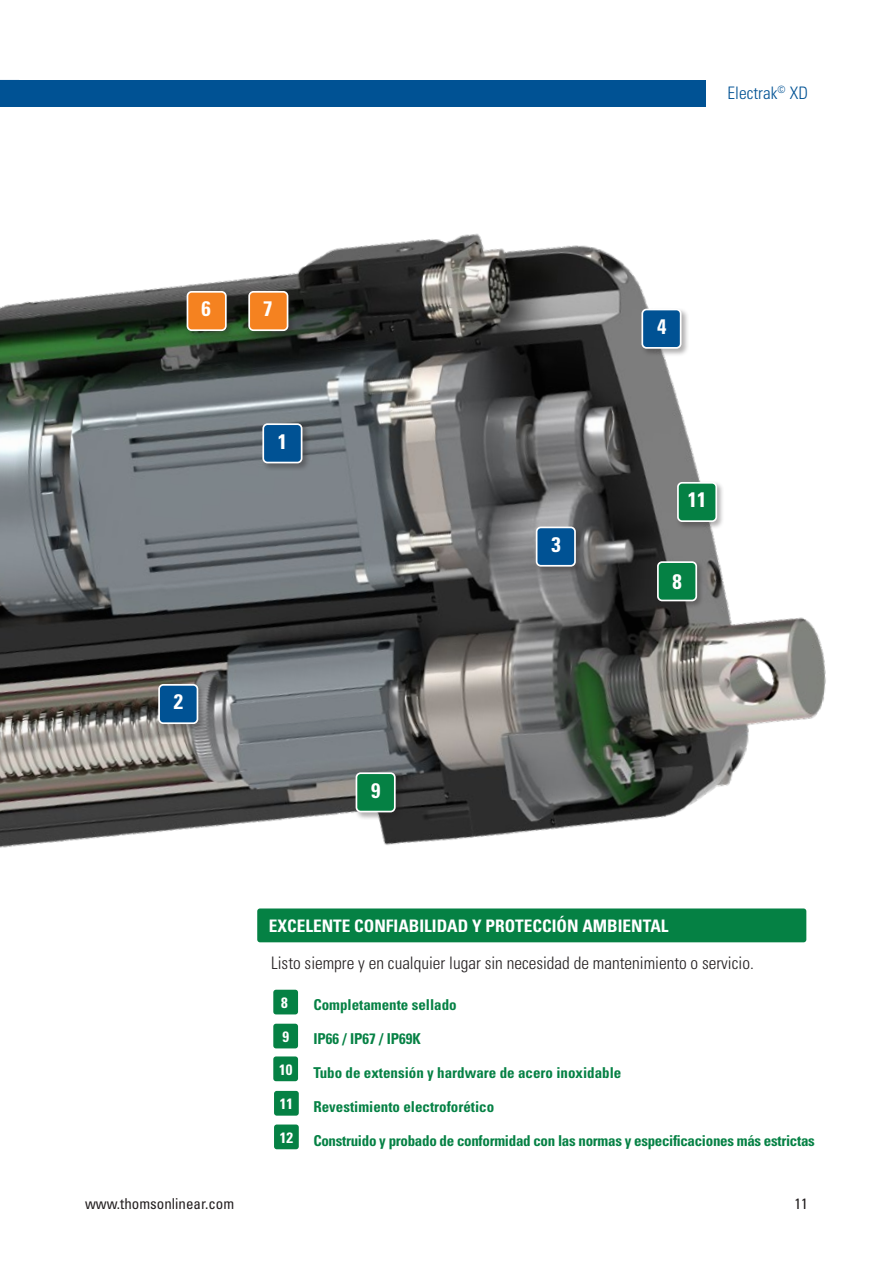
<style>
.page{position:relative;width:893px;height:1263px;background:#fff}
.page>*{position:absolute;margin:0;border:0;box-sizing:border-box;transform-origin:0 0}
.t1{font:700 condensed 21px "Univers LT Std";color:#fff}
.standard_body_copy{font:300 condensed 17.25px "Univers LT Std";color:#231f20}
.standard_bullet{font:700 condensed 17.25px "Univers LT Std";color:#fff}
.t2{font:300 condensed 17.25px "Univers LT Std";color:#005294}
.t3{font:700 condensed 15px "Univers LT Std";color:#058144}
.t4{font:700 condensed 15px "Univers LT Std";letter-spacing:-.02em;color:#058144}
.t5{font:condensed 15px "Univers LT Std";color:#231f20}
.t6{font:700 condensed 15px "Univers LT Std";color:#fff}
</style>
<div class="page">
<div style="left:0;top:80px;width:706px;height:27px;background:#005294"></div>
<img style="left:0;top:233px;width:826px;height:757px">
<div style="left:655px;top:560px;width:49px;height:49px;background:#231f20;opacity:.35"></div>
<div style="left:658px;top:562px;width:38px;height:38px;background:#058144;border-radius:4px"></div>
<div style="left:657px;top:561px;width:40px;height:40px;border:2px solid #fff;border-radius:4px"></div>
<div style="left:675px;top:480px;width:49px;height:49px;background:#231f20;opacity:.35"></div>
<div style="left:678px;top:483px;width:38px;height:38px;background:#058144;border-radius:4px"></div>
<div style="left:677px;top:482px;width:40px;height:40px;border:2px solid #fff;border-radius:4px"></div>
<div style="left:257px;top:908px;width:549px;height:34px;background:#058144;border-radius:3px"></div>
<div style="left:261px;top:422px;width:49px;height:49px;background:#231f20;opacity:.35"></div>
<div style="left:263px;top:424px;width:39px;height:38px;background:#005294;border-radius:4px"></div>
<div style="left:262px;top:423px;width:40px;height:40px;border:2px solid #fff;border-radius:4px"></div>
<div style="left:274px;top:1091px;width:25px;height:25px;background:#058144;border-radius:3px"></div>
<div style="left:274px;top:1124px;width:25px;height:25px;background:#058144;border-radius:3px"></div>
<div style="left:273px;top:990px;width:25px;height:24px;background:#058144;border-radius:3px"></div>
<div style="left:273px;top:1024px;width:25px;height:24px;background:#058144;border-radius:3px"></div>
<div style="left:273px;top:1056px;width:25px;height:25px;background:#058144;border-radius:3px"></div>
<div style="left:354px;top:771px;width:49px;height:49px;background:#231f20;opacity:.35"></div>
<div style="left:356px;top:773px;width:39px;height:38px;background:#058144;border-radius:4px"></div>
<div style="left:356px;top:772px;width:40px;height:40px;border:2px solid #fff;border-radius:4px"></div>
<div style="left:247px;top:289px;width:49px;height:49px;background:#231f20;opacity:.35"></div>
<div style="left:249px;top:292px;width:39px;height:38px;background:#f58220;border-radius:4px"></div>
<div style="left:248px;top:291px;width:40px;height:40px;border:2px solid #fff;border-radius:4px"></div>
<div style="left:185px;top:289px;width:49px;height:49px;background:#231f20;opacity:.35"></div>
<div style="left:187px;top:292px;width:39px;height:38px;background:#f58220;border-radius:4px"></div>
<div style="left:187px;top:291px;width:40px;height:40px;border:2px solid #fff;border-radius:4px"></div>
<div style="left:157px;top:682px;width:49px;height:49px;background:#231f20;opacity:.35"></div>
<div style="left:159px;top:685px;width:38px;height:38px;background:#005294;border-radius:4px"></div>
<div style="left:158px;top:684px;width:40px;height:40px;border:2px solid #fff;border-radius:4px"></div>
<div style="left:534px;top:525px;width:49px;height:49px;background:#231f20;opacity:.35"></div>
<div style="left:537px;top:527px;width:38px;height:39px;background:#005294;border-radius:4px"></div>
<div style="left:536px;top:526px;width:40px;height:41px;border:2px solid #fff;border-radius:4px"></div>
<div style="left:640px;top:307px;width:49px;height:49px;background:#231f20;opacity:.35"></div>
<div style="left:642px;top:309px;width:39px;height:39px;background:#005294;border-radius:4px"></div>
<div style="left:641px;top:309px;width:40px;height:40px;border:2px solid #fff;border-radius:4px"></div>
<p class="t2" style="left:728px;top:82px;width:82px">Electrak<sup>©</sup> XD</p>
<p class="t1" style="left:202px;top:296px;width:11px">6</p>
<p class="t1" style="left:263px;top:296px;width:11px">7</p>
<p class="t1" style="left:278px;top:428px;width:11px">1</p>
<p class="t1" style="left:174px;top:689px;width:11px">2</p>
<p class="t1" style="left:371px;top:777px;width:11px">9</p>
<p class="t1" style="left:551px;top:531px;width:11px">3</p>
<p class="t1" style="left:657px;top:314px;width:11px">4</p>
<p class="t1" style="left:688px;top:487px;width:20px">11</p>
<p class="t1" style="left:672px;top:568px;width:11px">8</p>
<p class="standard_bullet" style="left:269px;top:916px;width:401px">EXCELENTE CONFIABILIDAD Y PROTECCIÓN AMBIENTAL</p>
<p class="standard_body_copy" style="left:271px;top:953px;width:484px">Listo siempre y en cualquier lugar sin necesidad de mantenimiento o servicio.</p>
<p class="t6" style="left:281px;top:995px;width:15px">10</p>
<p class="t3" style="left:313px;top:995px;width:145px">Completamente sellado</p>
<p class="t6" style="left:281px;top:1029px;width:15px">11</p>
<p class="t3" style="left:313px;top:1029px;width:109px">IP66 / IP67 / IP69K</p>
<p class="t6" style="left:281px;top:1063px;width:15px">12</p>
<p class="t3" style="left:313px;top:1063px;width:310px">Tubo de extensión y hardware de acero inoxidable</p>
<p class="t3" style="left:313px;top:1097px;width:182px">Revestimiento electroforético</p>
<p class="t4" style="left:313px;top:1131px;width:503px">Construido y probado de conformidad con las normas y especificaciones más estrictas</p>
<p class="t6" style="left:281px;top:993px;width:8px">8</p>
<p class="t6" style="left:282px;top:1027px;width:8px">9</p>
<p class="t6" style="left:279px;top:1060px;width:15px">10</p>
<p class="t6" style="left:280px;top:1094px;width:15px">11</p>
<p class="t6" style="left:280px;top:1128px;width:15px">12</p>
<p class="t5" style="left:85px;top:1194px;width:151px">www.thomsonlinear.com</p>
<p class="t5" style="left:795px;top:1194px;width:15px">11</p>
</div>
